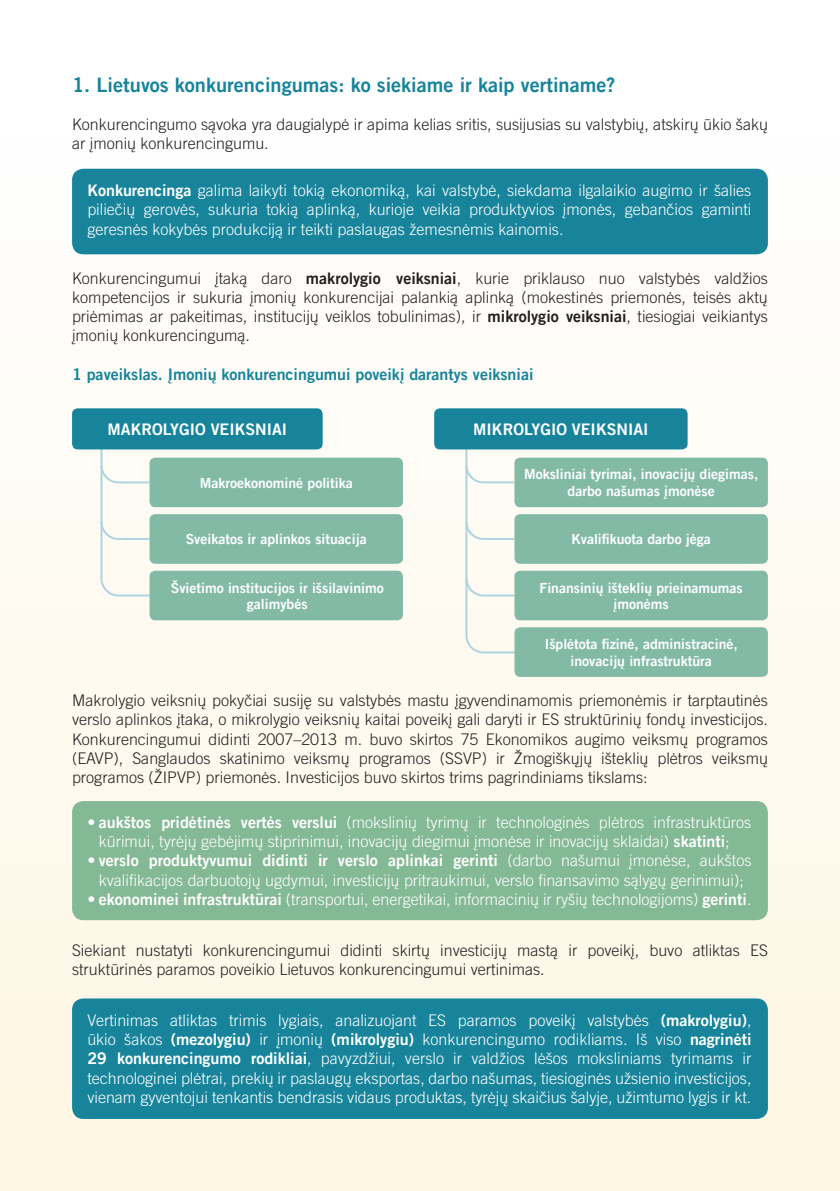
<style>
.page{position:relative;width:840px;height:1191px;background:#fff}
.page>*{position:absolute;margin:0;border:0;box-sizing:border-box;transform-origin:0 0}
.t1{font:20px "Trade Gothic LT Com Bd 2";color:#17849b}
.t2{font:300 16px/19.2px "Trade Gothic LT Com";color:#fff;text-align:justify}
.t3{font:300 16px/19.2px "Trade Gothic LT Com";color:#231f20}
.t4{font:16px "Trade Gothic LT Com Bd 2";color:#fff}
.t5{font:16px "Trade Gothic LT Com Bd 2";color:#17849b}
.t6{font:14px/16.8px "Trade Gothic LT Com Bd 2";color:#fff;text-align:center}
.s1{font-family:"Trade Gothic LT Com Bd 2";font-weight:400}
.s2{font-family:"Trade Gothic LT Com";font-weight:300}
</style>
<div class="page">
<div style="left:0;top:0;width:839px;height:1191px;background:linear-gradient(to bottom,#feffff,#fef6e2)"></div>
<div style="left:72px;top:169px;width:695px;height:85px;background:#17849b;border-radius:11px"></div>
<div style="left:72px;top:998px;width:695px;height:121px;background:#17849b;border-radius:11px"></div>
<div style="left:72px;top:801px;width:695px;height:119px;background:#84b995;border-radius:11px"></div>
<div style="left:72px;top:408px;width:250px;height:41px;background:#17849b;border-radius:6px"></div>
<div style="left:434px;top:408px;width:253px;height:41px;background:#17849b;border-radius:6px"></div>
<div style="left:149px;top:457px;width:254px;height:50px;background:#82baa6;border-radius:6px"></div>
<div style="left:514px;top:457px;width:253px;height:50px;background:#82baa6;border-radius:6px"></div>
<div style="left:149px;top:514px;width:254px;height:50px;background:#82baa6;border-radius:6px"></div>
<div style="left:514px;top:514px;width:253px;height:50px;background:#82baa6;border-radius:6px"></div>
<div style="left:149px;top:570px;width:254px;height:50px;background:#82baa6;border-radius:6px"></div>
<div style="left:514px;top:570px;width:253px;height:50px;background:#82baa6;border-radius:6px"></div>
<div style="left:514px;top:627px;width:253px;height:50px;background:#82baa6;border-radius:6px"></div>
<svg style="left:99px;top:449px;width:52px;height:148px"></svg>
<svg style="left:464px;top:449px;width:52px;height:205px"></svg>
<p class="t1" style="left:72px;top:72px;width:544px">1. Lietuvos konkurencingumas: ko siekiame ir kaip vertiname?</p>
<p class="t3" style="left:72px;top:114px;width:697px">Konkurencingumo sąvoka yra daugialypė ir apima kelias sritis, susijusias su valstybių, atskirų ūkio šakų ar įmonių konkurencingumu.</p>
<p class="t2" style="left:87px;top:181px;width:665px"><span class="s1">Konkurencinga</span> galima laikyti tokią ekonomiką, kai valstybė, siekdama ilgalaikio augimo ir šalies piliečių gerovės, sukuria tokią aplinką, kurioje veikia produktyvios įmonės, gebančios gaminti geresnės kokybės produkciją ir teikti paslaugas žemesnėmis kainomis.</p>
<p class="t3" style="left:72px;top:268px;width:697px;text-align:justify">Konkurencingumui įtaką daro <span class="s1">makrolygio veiksniai</span>, kurie priklauso nuo valstybės valdžios kompetencijos ir sukuria įmonių konkurencijai palankią aplinką (mokestinės priemonės, teisės aktų priėmimas ar pakeitimas, institucijų veiklos tobulinimas), ir <span class="s1">mikrolygio veiksniai</span>, tiesiogiai veikiantys įmonių konkurencingumą.</p>
<p class="t5" style="left:72px;top:364px;width:462px">1 paveikslas. Įmonių konkurencingumui poveikį darantys veiksniai</p>
<p class="t4" style="left:107px;top:420px;width:25px">Makr</p>
<p class="t4" style="left:152px;top:420px;width:136px">olygio veiksniai</p>
<p class="t4" style="left:473px;top:420px;width:176px">MIkrolygio veiksniai</p>
<p class="t6" style="left:523px;top:466px;width:236px">Moksliniai tyrimai, inovacijų diegimas, darbo našumas įmonėse</p>
<p class="t6" style="left:200px;top:474px;width:154px">Makroekonominė politika</p>
<p class="t6" style="left:186px;top:531px;width:182px">Sveikatos ir aplinkos situacija</p>
<p class="t6" style="left:171px;top:579px;width:214px">Švietimo institucijos ir išsilavinimo galimybės</p>
<p class="t6" style="left:571px;top:531px;width:141px">Kvalifikuota darbo jėga</p>
<p class="t6" style="left:539px;top:579px;width:205px">Finansinių išteklių prieinamumas įmonėms</p>
<p class="t6" style="left:544px;top:635px;width:194px">Išplėtota fizinė, administracinė, inovacijų infrastruktūra</p>
<p class="t3" style="left:72px;top:690px;width:697px;text-align:justify">Makrolygio veiksnių pokyčiai susiję su valstybės mastu įgyvendinamomis priemonėmis ir tarptautinės verslo aplinkos įtaka, o mikrolygio veiksnių kaitai poveikį gali daryti ir ES struktūrinių fondų investicijos.<br>Konkurencingumui didinti 2007–2013 m. buvo skirtos 75 Ekonomikos augimo veiksmų programos (EAVP), Sanglaudos skatinimo veiksmų programos (SSVP) ir Žmogiškųjų išteklių plėtros veiksmų programos (ŽIPVP) priemonės. Investicijos buvo skirtos trims pagrindiniams tikslams:</p>
<p class="t2" style="left:99px;top:812px;width:653px;text-indent:-11px"><span class="s1">• aukštos pridėtinės vertės verslui</span> (mokslinių tyrimų ir technologinės plėtros infrastruktūros kūrimui, tyrėjų gebėjimų stiprinimui, inovacijų diegimui įmonėse ir inovacijų sklaidai) <span class="s1">skatinti</span>;</p>
<p class="t4" style="left:87px;top:851px;width:665px">• verslo produktyvumui didinti ir verslo aplinkai gerinti <span class="s2">(darbo našumui įmonėse, aukštos</span></p>
<p class="t2" style="left:99px;top:870px;width:646px">kvalifikacijos darbuotojų ugdymui, investicijų pritraukimui, verslo finansavimo sąlygų gerinimui);</p>
<p class="t2" style="left:87px;top:889px;width:665px"><span class="s1">• ekonominei infrastruktūrai</span> (transportui, energetikai, informacinių ir ryšių technologijoms) <span class="s1">gerinti</span>.</p>
<p class="t3" style="left:72px;top:940px;width:697px">Siekiant nustatyti konkurencingumui didinti skirtų investicijų mastą ir poveikį, buvo atliktas ES struktūrinės paramos poveikio Lietuvos konkurencingumui vertinimas.</p>
<p class="t2" style="left:87px;top:1010px;width:665px">Vertinimas atliktas trimis lygiais, analizuojant ES paramos poveikį valstybės <span class="s1">(makrolygiu)</span>, ūkio šakos <span class="s1">(mezolygiu)</span> ir įmonių <span class="s1">(mikrolygiu)</span> konkurencingumo rodikliams. Iš viso <span class="s1">nagrinėti 29 konkurencingumo rodikliai</span>, pavyzdžiui, verslo ir valdžios lėšos moksliniams tyrimams ir technologinei plėtrai, prekių ir paslaugų eksportas, darbo našumas, tiesioginės užsienio investicijos, vienam gyventojui tenkantis bendrasis vidaus produktas, tyrėjų skaičius šalyje, užimtumo lygis ir kt.</p>
</div>
